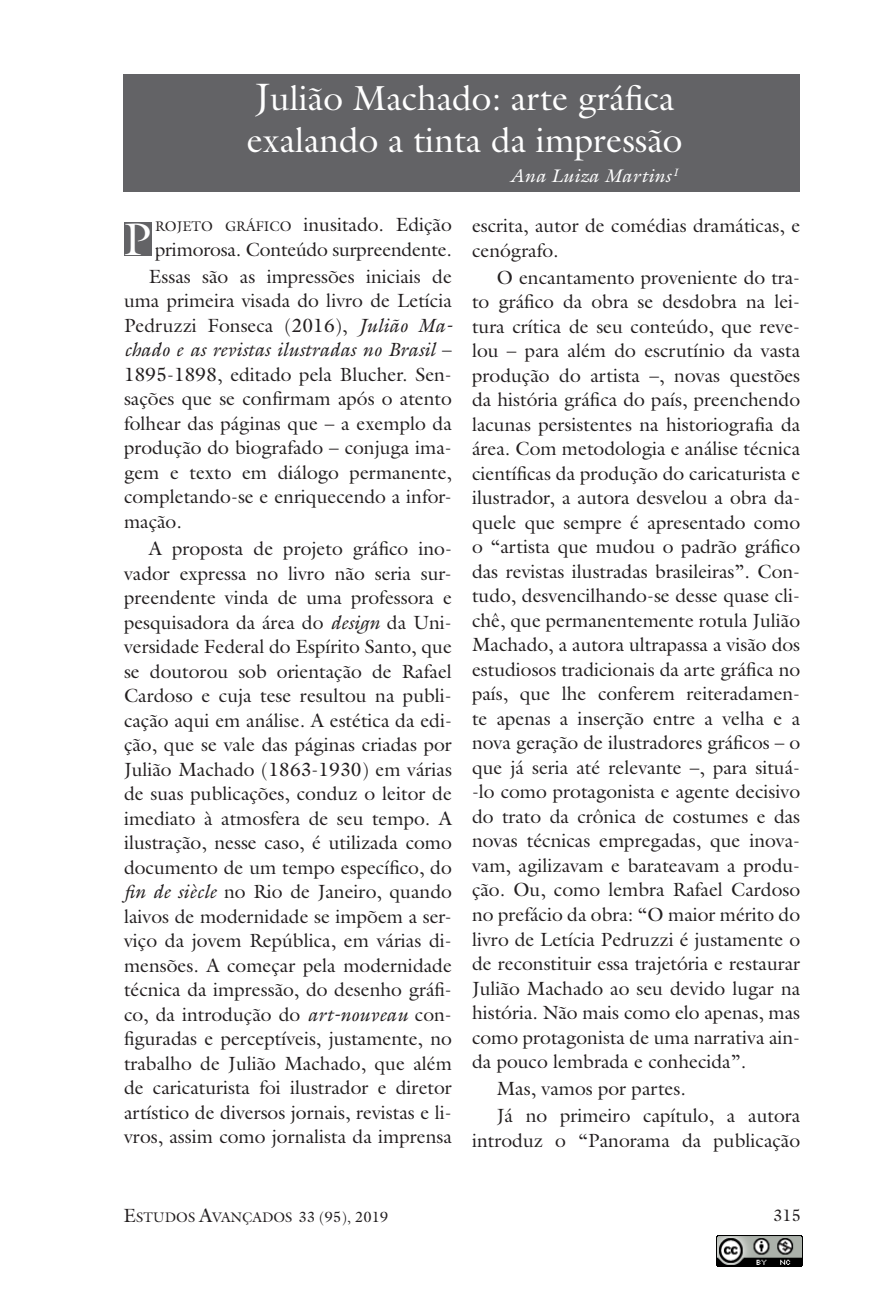
<style>
.page{position:relative;width:893px;height:1290px;background:#fff}
.page>*{position:absolute;margin:0;border:0;box-sizing:border-box;transform-origin:0 0}
.t1{font:46.2px "Galliard";color:#fff}
.t2{font:35px/42px "Galliard";color:#fff}
.t3{font:19.25px/24.5px "Galliard";color:#231f20}
.t4{font:italic 18.38px "Galliard";letter-spacing:.005em;color:#fff;scale:1.05 1}
.t5{font:16.62px "Galliard";color:#231f20}
.t6{font:14px "Galliard";color:#231f20}
.s1{font-size:38.5px}
.s2{font-size:14.17px}
.s3{font-style:italic}
.s4{font-size:19.25px}
.s5{font-size:14.88px}
.s6{font-size:13.12px}
</style>
<div class="page">
<div style="left:124px;top:222px;width:27px;height:34px;background:#636366"></div>
<div style="left:124px;top:74px;width:676px;height:118px;background:#636366"></div>
<img style="left:716px;top:1235px;width:86px;height:31px">
<h2 class="t2" style="left:247px;top:76px;width:437px"><span class="s1">J</span>ulião Machado: arte gráfica exalando a tinta da impressão</h2>
<h1 class="t1" style="left:124px;top:210px;width:29px">P</h1>
<p class="t3" style="left:155px;top:212px;width:298px"><span class="s2">ROJETO GRÁFICO</span> inusitado. Edição primorosa. Conteúdo surpreendente.</p>
<p class="t3" style="left:124px;top:264px;width:330px;text-align:justify;text-indent:25px">Essas são as impressões iniciais de uma primeira visada do livro de Letícia Pedruzzi Fonseca (2016), <span class="s3">Julião Ma&shy;chado e as revistas ilustradas no Brasil</span> – 1895-1898, editado pela Blucher. Sen&shy;sações que se confirmam após o atento folhear das páginas que – a exemplo da produção do biografado – conjuga ima&shy;gem e texto em diálogo permanente, completando-se e enriquecendo a infor&shy;mação.</p>
<p class="t3" style="left:124px;top:536px;width:329px;text-align:justify;text-indent:25px">A proposta de projeto gráfico ino&shy;vador expressa no livro não seria sur&shy;preendente vinda de uma professora e pesquisadora da área do <span class="s3">design</span> da Uni&shy;versidade Federal do Espírito Santo, que se doutorou sob orientação de Rafael Cardoso e cuja tese resultou na publi&shy;cação aqui em análise. A estética da edi&shy;ção, que se vale das páginas criadas por Julião Machado (1863-1930) em várias de suas publicações, conduz o leitor de imediato à atmosfera de seu tempo. A ilustração, nesse caso, é utilizada como documento de um tempo específico, do <span class="s3">fin de siècle</span> no Rio de Janeiro, quando laivos de modernidade se impõem a ser&shy;viço da jovem República, em várias di&shy;mensões. A começar pela modernidade técnica da impressão, do desenho gráfi&shy;co, da introdução do <span class="s3">art-nouveau</span> con&shy;figuradas e perceptíveis, justamente, no trabalho de Julião Machado, que além de caricaturista foi ilustrador e diretor artístico de diversos jornais, revistas e li&shy;vros, assim como jornalista da imprensa</p>
<p class="t4" style="left:509px;top:164px;width:162px">Ana Luiza Martins <sup>I</sup></p>
<p class="t3" style="left:472px;top:213px;width:330px">escrita, autor de comédias dramáticas, e cenógrafo.</p>
<p class="t3" style="left:472px;top:265px;width:330px;text-align:justify;text-indent:25px">O encantamento proveniente do tra&shy;to gráfico da obra se desdobra na lei&shy;tura crítica de seu conteúdo, que reve&shy;lou – para além do escrutínio da vasta produção do artista –, novas questões da história gráfica do país, preenchendo lacunas persistentes na historiografia da área. Com metodologia e análise técnica científicas da produção do caricaturista e ilustrador, a autora desvelou a obra da&shy;quele que sempre é apresentado como o “artista que mudou o padrão gráfico das revistas ilustradas brasileiras”. Con&shy;tudo, desvencilhando-se desse quase cli&shy;chê, que permanentemente rotula Julião Machado, a autora ultrapassa a visão dos estudiosos tradicionais da arte gráfica no país, que lhe conferem reiteradamen&shy;te apenas a inserção entre a velha e a nova geração de ilustradores gráficos – o que já seria até relevante –, para situá--lo como protagonista e agente decisivo do trato da crônica de costumes e das novas técnicas empregadas, que inova&shy;vam, agilizavam e barateavam a produ&shy;ção. Ou, como lembra Rafael Cardoso no prefácio da obra: “O maior mérito do livro de Letícia Pedruzzi é justamente o de reconstituir essa trajetória e restaurar Julião Machado ao seu devido lugar na história. Não mais como elo apenas, mas como protagonista de uma narrativa ain&shy;da pouco lembrada e conhecida”.</p>
<p class="t3" style="left:497px;top:1075px;width:305px;line-height:26.9px">Mas, vamos por partes.<br>Já no primeiro capítulo, a autora</p>
<p class="t3" style="left:472px;top:1127px;width:330px">introduz o “Panorama da publicação</p>
<p class="t6" style="left:123px;top:1208px;width:266px"><span class="s4">E</span>STUDOS <span class="s4">A</span>VANÇADOS <span class="s5">33 (95)</span><span class="s6">,</span> <span class="s5">2019</span></p>
<p class="t5" style="left:773px;top:1205px;width:29px">315</p>
</div>
